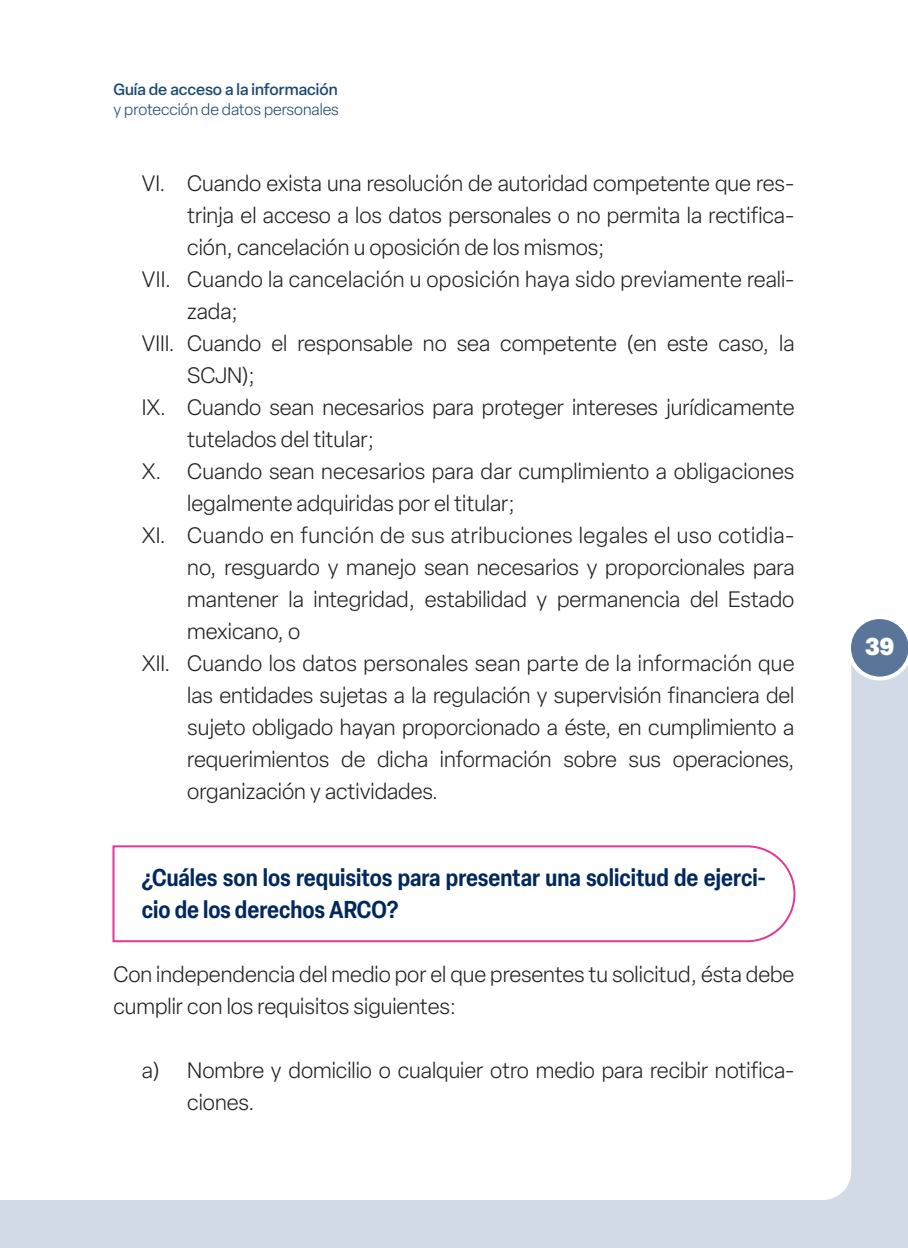
<style>
.page{position:relative;width:908px;height:1248px;background:#fff}
.page>*{position:absolute;margin:0;border:0;box-sizing:border-box;transform-origin:0 0}
.Subtítulo2{font:600 condensed 24px/32px "Elza";color:#00285f}
.t1{font:900 24px "Elza";color:#fff}
.Inciso1{font:300 22px/32px "Elza";color:#231f20}
.Parrafo{font:300 22px/32px "Elza";color:#231f20}
.t2{font:300 16px "Elza";color:#194972}
.t3{font:500 16px "Elza";color:#194972}
</style>
<div class="page">
<div style="left:0;top:646px;width:907px;height:601px;background:#d2dae7"></div>
<div style="left:38px;top:646px;width:812px;height:553px;background:#fff"></div>
<div style="left:0;top:646px;width:38px;height:553px;background:#fff"></div>
<svg style="left:846px;top:619px;width:61px;height:61px"></svg>
<div style="left:111px;top:844px;width:685px;height:99px;background:#fff"></div>
<p class="t3" style="left:113px;top:79px;width:225px">Guía de acceso a la información</p>
<p class="t2" style="left:113px;top:99px;width:227px">y protección de datos personales</p>
<p class="Inciso1" style="left:187px;top:167px;width:608px;text-align:justify;text-indent:-45px">VI. Cuando exista una resolución de autoridad competente que res&shy;trinja el acceso a los datos personales o no permita la rectifica&shy;ción, cancelación u oposición de los mismos;</p>
<p class="Inciso1" style="left:187px;top:263px;width:608px;text-indent:-45px">VII. Cuando la cancelación u oposición haya sido previamente reali&shy;zada;</p>
<p class="Inciso1" style="left:187px;top:327px;width:608px;text-indent:-45px">VIII. Cuando el responsable no sea competente (en este caso, la<br>SCJN);</p>
<p class="Inciso1" style="left:187px;top:391px;width:608px;text-indent:-45px">IX. Cuando sean necesarios para proteger intereses jurídicamente tutelados del titular;</p>
<p class="Inciso1" style="left:187px;top:455px;width:608px;text-indent:-45px">X. Cuando sean necesarios para dar cumplimiento a obligaciones legalmente adquiridas por el titular;</p>
<p class="Inciso1" style="left:187px;top:519px;width:608px;text-align:justify;text-indent:-45px">XI. Cuando en función de sus atribuciones legales el uso cotidia&shy;no, resguardo y manejo sean necesarios y proporcionales para mantener la integridad, estabilidad y permanencia del Estado mexicano, o</p>
<p class="Inciso1" style="left:187px;top:647px;width:608px;text-align:justify;text-indent:-45px">XII. Cuando los datos personales sean parte de la información que las entidades sujetas a la regulación y supervisión financiera del sujeto obligado hayan proporcionado a éste, en cumplimiento a requerimientos de dicha información sobre sus operaciones, organización y actividades.</p>
<p class="Subtítulo2" style="left:142px;top:861px;width:625px">¿Cuáles son los requisitos para presentar una solicitud de ejerci&shy;cio de los derechos ARCO?</p>
<p class="Parrafo" style="left:113px;top:958px;width:682px">Con independencia del medio por el que presentes tu solicitud, ésta debe cumplir con los requisitos siguientes:</p>
<p class="Inciso1" style="left:187px;top:1054px;width:608px;text-indent:-45px">a) Nombre y domicilio o cualquier otro medio para recibir notifica&shy;ciones.</p>
<p class="t1" style="left:864px;top:629px;width:31px">39</p>
</div>
